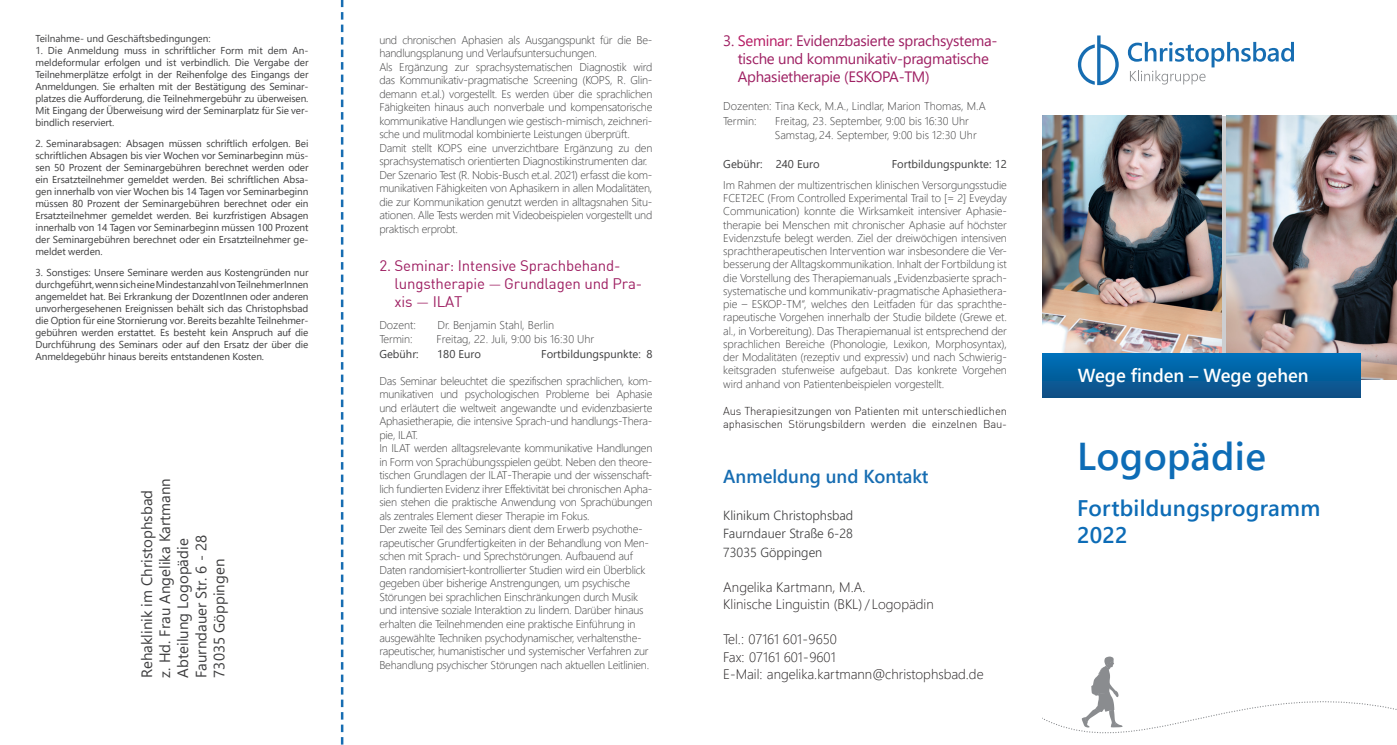
<style>
.page{position:relative;width:1397px;height:745px;background:#fff}
.page>*{position:absolute;margin:0;border:0;box-sizing:border-box;transform-origin:0 0}
.Fließtext_Copy{font:600 38.75px "Segoe UI";letter-spacing:.01em;color:#0d6cb6}
.Fließtext_Copy-2{font:600 22.5px "Segoe UI";letter-spacing:.01em;color:#0d6cb6}
.Titel{font:600 18.75px "Segoe UI";color:#fff}
.Überschrift{font:600 18.75px "Segoe UI";color:#176db2}
.t1{font:15px "Segoe UI";color:#3e3e3f}
.Flyer-Grundtext_in_N{font:15px/18px "Segoe UI";letter-spacing:-.02em;color:#9e1f62}
.Flyer-Grundtext_in_N-2{font:15px/18px "DIN Pro";letter-spacing:-.01em;color:#9e1f62}
.Flyer-Grundtext_in_N-3{font:300 13.75px "Segoe UI";color:#231f20}
.Fließtext{font:300 13.12px "Segoe UI";color:#3e3e3f}
.Fließtext-Aufzählung{font:300 11.25px/13.2px "Segoe UI";letter-spacing:-.02em;color:#3e3e3f;text-align:justify}
.Flyer-Grundtext_in_N-4{font:300 11.25px/13.5px "Segoe UI";letter-spacing:-.02em;color:#3e3e3f}
.Flyer-Grundtext_in_N-5{font:300 11.25px "Segoe UI";color:#3e3e3f}
.Fließtext-Aufzählung-2{font:300 11.25px/13.5px "DIN Pro";letter-spacing:-.02em;color:#231f20}
.Flyer-Grundtext_in_N-6{font:11.25px "Segoe UI";color:#3e3e3f}
.Flyer-Grundtext_in_N-7{font:300 11.25px "Segoe UI";letter-spacing:.005em;color:#3e3e3f}
.t2{font:10px/12px "Segoe UI";letter-spacing:-.01em;color:#3e3e3f;text-align:justify}
.s1{font-weight:300}
.s2{color:#b51861}
</style>
<div class="page">
<img style="left:1226px;top:116px;width:170px;height:263px">
<img style="left:1042px;top:116px;width:179px;height:237px">
<svg style="left:1042px;top:656px;width:354px;height:78px"></svg>
<div style="left:1042px;top:353px;width:318px;height:44px;background:linear-gradient(to bottom,#0071bb,#104f85)"></div>
<svg style="left:341px;top:0;width:2px;height:744px"></svg>
<svg style="left:1127px;top:42px;width:166px;height:42px"></svg>
<svg style="left:1077px;top:35px;width:41px;height:50px"></svg>
<p class="t2" style="left:35px;top:31px;width:176px">Teilnahme- und Geschäftsbedingungen:</p>
<p class="t2" style="left:35px;top:43px;width:274px">1. Die Anmeldung muss in schriftlicher Form mit dem An&shy;meldeformular erfolgen und ist verbindlich. Die Vergabe der Teilnehmerplätze erfolgt in der Reihenfolge des Eingangs der Anmeldungen. Sie erhalten mit der Bestätigung des Seminar&shy;platzes die Aufforderung, die Teilnehmergebühr zu überweisen.<br>Mit Eingang der Überweisung wird der Seminarplatz für Sie ver&shy;bindlich reserviert.</p>
<p class="t2" style="left:35px;top:136px;width:274px">2. Seminarabsagen: Absagen müssen schriftlich erfolgen. Bei schriftlichen Absagen bis vier Wochen vor Seminarbeginn müs&shy;sen 50 Prozent der Seminargebühren berechnet werden oder ein Ersatzteilnehmer gemeldet werden. Bei schriftlichen Absa&shy;gen innerhalb von vier Wochen bis 14 Tagen vor Seminarbeginn müssen 80 Prozent der Seminargebühren berechnet oder ein Ersatzteilnehmer gemeldet werden. Bei kurzfristigen Absagen innerhalb von 14 Tagen vor Seminarbeginn müssen 100 Prozent der Seminargebühren berechnet oder ein Ersatzteilnehmer ge&shy;meldet werden.</p>
<p class="t2" style="left:35px;top:265px;width:274px">3. Sonstiges: Unsere Seminare werden aus Kostengründen nur durchgeführt, wenn sich eine Mindestanzahl von TeilnehmerInnen angemeldet hat. Bei Erkrankung der DozentInnen oder anderen unvorhergesehenen Ereignissen behält sich das Christophsbad die Option für eine Stornierung vor. Bereits bezahlte Teilnehmer&shy;gebühren werden erstattet. Es besteht kein Anspruch auf die Durchführung des Seminars oder auf den Ersatz der über die Anmeldegebühr hinaus bereits entstandenen Kosten.</p>
<p class="t1" style="left:151px;top:677px;width:201px;rotate:-90deg">z. Hd. Frau Angelika Kartmann</p>
<p class="t1" style="left:133px;top:677px;width:189px;rotate:-90deg">Rehaklinik im Christophsbad</p>
<p class="t1" style="left:169px;top:677px;width:140px;rotate:-90deg">Abteilung Logopädie</p>
<p class="t1" style="left:187px;top:677px;width:144px;rotate:-90deg">Faurndauer Str. 6 - 28</p>
<p class="t1" style="left:205px;top:677px;width:120px;rotate:-90deg">73035 Göppingen</p>
<p class="Flyer-Grundtext_in_N-4" style="left:379px;top:32px;width:274px">und chronischen Aphasien als Ausgangspunkt für die Be&shy;handlungsplanung und Verlaufsuntersuchungen.</p>
<p class="Flyer-Grundtext_in_N-4" style="left:379px;top:59px;width:274px;text-align:justify">Als Ergänzung zur sprachsystematischen Diagnostik wird das Kommunikativ-pragmatische Screening (KOPS, R. Glin&shy;demann et.al.) vorgestellt. Es werden über die sprachlichen Fähigkeiten hinaus auch nonverbale und kompensatorische kommunikative Handlungen wie gestisch-mimisch, zeichneri&shy;sche und mulitmodal kombinierte Leistungen überprüft.</p>
<p class="Flyer-Grundtext_in_N-4" style="left:379px;top:140px;width:274px">Damit stellt KOPS eine unverzichtbare Ergänzung zu den sprachsystematisch orientierten Diagnostikinstrumenten dar.</p>
<p class="Flyer-Grundtext_in_N-4" style="left:379px;top:167px;width:274px;text-align:justify">Der Szenario Test (R. Nobis-Busch et.al. 2021) erfasst die kom&shy;munikativen Fähigkeiten von Aphasikern in allen Modalitäten, die zur Kommunikation genutzt werden in alltagsnahen Situ&shy;ationen. Alle Tests werden mit Videobeispielen vorgestellt und praktisch erprobt.</p>
<p class="Flyer-Grundtext_in_N-2" style="left:394px;top:256px;width:249px;text-indent:-15px">2. Seminar: Intensive Sprachbehand&shy;lungstherapie <span class="s1">—</span> Grundlagen und Pra&shy;xis <span class="s1">—</span> ILAT</p>
<p class="Flyer-Grundtext_in_N-4" style="left:379px;top:317px;width:38px">Dozent:</p>
<p class="Flyer-Grundtext_in_N-5" style="left:437px;top:314px;width:118px">Dr. Benjamin Stahl, Berlin</p>
<p class="Flyer-Grundtext_in_N-4" style="left:379px;top:331px;width:35px">Termin:</p>
<p class="Flyer-Grundtext_in_N-5" style="left:436px;top:328px;width:159px">Freitag, 22. Juli, 9:00 bis 16:30 Uhr</p>
<p class="Flyer-Grundtext_in_N-6" style="left:379px;top:343px;width:41px">Gebühr:</p>
<p class="Flyer-Grundtext_in_N-6" style="left:437px;top:343px;width:45px">180 Euro</p>
<p class="Flyer-Grundtext_in_N-6" style="left:541px;top:343px;width:113px">Fortbildungspunkte: 8</p>
<p class="Fließtext-Aufzählung" style="left:379px;top:372px;width:274px">Das Seminar beleuchtet die spezifischen sprachlichen, kom&shy;munikativen und psychologischen Probleme bei Aphasie und erläutert die weltweit angewandte und evidenzbasierte Aphasietherapie, die intensive Sprach-und handlungs-Thera&shy;pie, ILAT.</p>
<p class="Fließtext-Aufzählung" style="left:379px;top:440px;width:274px">In ILAT werden alltagsrelevante kommunikative Handlungen in Form von Sprachübungsspielen geübt. Neben den theore&shy;tischen Grundlagen der ILAT-Therapie und der wissenschaft&shy;lich fundierten Evidenz ihrer Effektivität bei chronischen Apha&shy;sien stehen die praktische Anwendung von Sprachübungen als zentrales Element dieser Therapie im Fokus.</p>
<p class="Flyer-Grundtext_in_N-4" style="left:379px;top:521px;width:271px">Der zweite Teil des Seminars dient dem Erwerb psychothe&shy;rapeutischer Grundfertigkeiten in der Behandlung von Men&shy;schen mit Sprach- und Sprechstörungen. Aufbauend auf Daten randomisiert-kontrollierter Studien wird ein Überblick gegeben über bisherige Anstrengungen, um psychische Störungen bei sprachlichen Einschränkungen durch Musik und intensive soziale Interaktion zu lindern. Darüber hinaus erhalten die Teilnehmenden eine praktische Einführung in ausgewählte Techniken psychodynamischer, verhaltensthe&shy;rapeutischer, humanistischer und systemischer Verfahren zur Behandlung psychischer Störungen nach aktuellen Leitlinien.</p>
<p class="Flyer-Grundtext_in_N" style="left:737px;top:31px;width:261px;text-indent:-15px">3. <span class="s2">Seminar:</span> Evidenzbasierte sprachsystema&shy;tische und kommunikativ-pragmatische<br>Aphasietherapie (ESKOPA-TM)</p>
<p class="Flyer-Grundtext_in_N-5" style="left:723px;top:96px;width:264px">Dozenten: Tina Keck, M.A., Lindlar, Marion Thomas, M.A</p>
<p class="Flyer-Grundtext_in_N-4" style="left:723px;top:113px;width:35px">Termin:</p>
<p class="Flyer-Grundtext_in_N-5" style="left:775px;top:110px;width:195px">Freitag, 23. September, 9:00 bis 16:30 Uhr</p>
<p class="Flyer-Grundtext_in_N-7" style="left:774px;top:124px;width:203px">Samstag, 24. September, 9:00 bis 12:30 Uhr</p>
<p class="Flyer-Grundtext_in_N-6" style="left:723px;top:153px;width:98px">Gebühr: 240 Euro</p>
<p class="Flyer-Grundtext_in_N-6" style="left:891px;top:153px;width:117px">Fortbildungspunkte: 12</p>
<p class="Fließtext-Aufzählung" style="left:723px;top:177px;width:285px">Im Rahmen der multizentrischen klinischen Versorgungsstudie FCET2EC (From Controlled Experimental Trail to [= 2] Eveyday Communication) konnte die Wirksamkeit intensiver Aphasie&shy;therapie bei Menschen mit chronischer Aphasie auf höchster Evidenzstufe belegt werden. Ziel der dreiwöchigen intensiven sprachtherapeutischen Intervention war insbesondere die Ver&shy;besserung der Alltagskommunikation. Inhalt der Fortbildung ist die Vorstellung des Therapiemanuals „Evidenzbasierte sprach&shy;systematische und kommunikativ-pragmatische Aphasiethera&shy;pie – ESKOP-TM“, welches den Leitfaden für das sprachthe&shy;rapeutische Vorgehen innerhalb der Studie bildete (Grewe et. al., in Vorbereitung). Das Therapiemanual ist entsprechend der sprachlichen Bereiche (Phonologie, Lexikon, Morphosyntax), der Modalitäten (rezeptiv und expressiv) und nach Schwierig&shy;keitsgraden stufenweise aufgebaut. Das konkrete Vorgehen wird anhand von Patientenbeispielen vorgestellt.</p>
<p class="Fließtext-Aufzählung-2" style="left:723px;top:404px;width:285px">Aus Therapiesitzungen von Patienten mit unterschiedlichen aphasischen Störungsbildern werden die einzelnen Bau-</p>
<p class="Überschrift" style="left:723px;top:458px;width:207px">Anmeldung und Kontakt</p>
<p class="Fließtext" style="left:723px;top:502px;width:131px">Klinikum Christophsbad</p>
<p class="Fließtext" style="left:723px;top:521px;width:131px">Faurndauer Straße 6-28</p>
<p class="Fließtext" style="left:723px;top:539px;width:101px">73035 Göppingen</p>
<p class="Flyer-Grundtext_in_N-3" style="left:723px;top:573px;width:144px">Angelika Kartmann, M.A.</p>
<p class="Flyer-Grundtext_in_N-3" style="left:723px;top:590px;width:212px">Klinische Linguistin (BKL) / Logopädin</p>
<p class="Flyer-Grundtext_in_N-3" style="left:723px;top:625px;width:115px">Tel.: 07161 601-9650</p>
<p class="Flyer-Grundtext_in_N-3" style="left:723px;top:643px;width:114px">Fax: 07161 601-9601</p>
<p class="Flyer-Grundtext_in_N-3" style="left:723px;top:660px;width:262px">E-Mail: angelika.kartmann@christophsbad.de</p>
<p class="Titel" style="left:1077px;top:358px;width:232px">Wege finden – Wege gehen</p>
<p class="Fließtext_Copy" style="left:1076px;top:419px;width:190px">Logopädie</p>
<p class="Fließtext_Copy-2" style="left:1076px;top:486px;width:245px">Fortbildungsprogramm</p>
<p class="Fließtext_Copy-2" style="left:1076px;top:513px;width:52px">2022</p>
</div>
